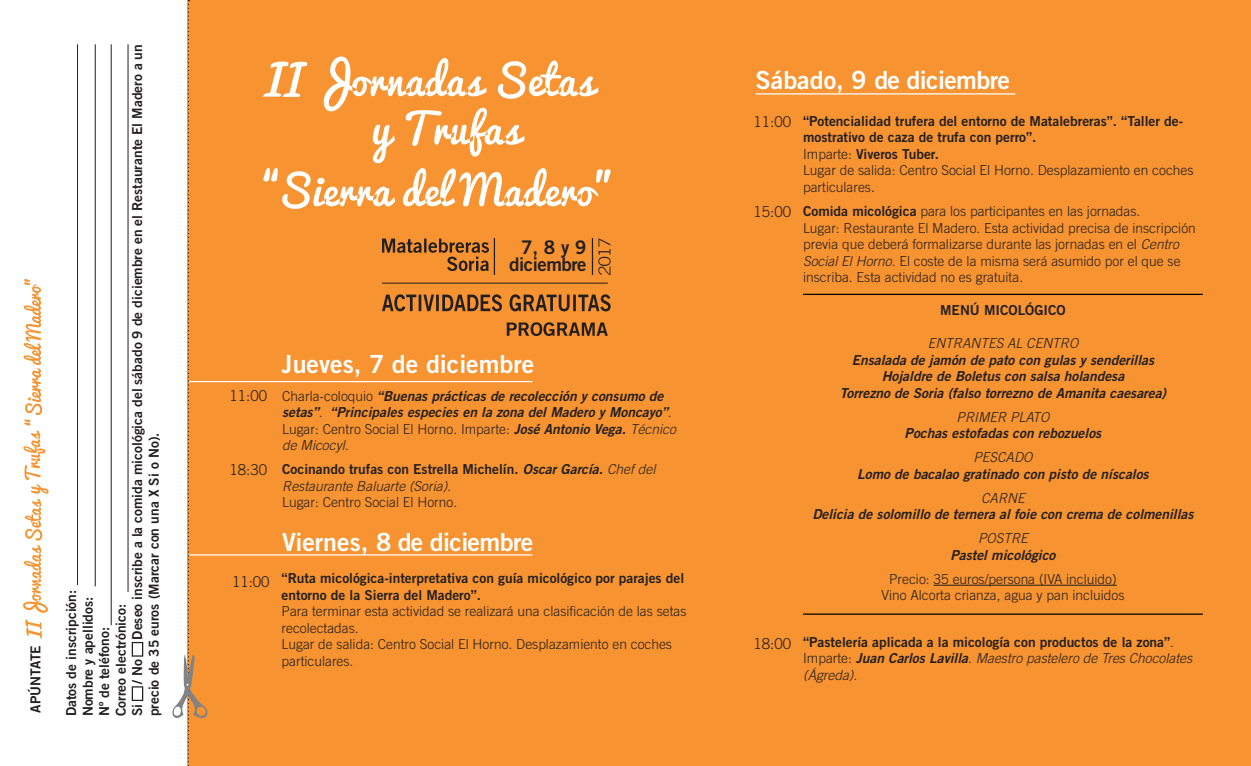
<style>
.page{position:relative;width:1251px;height:766px;background:#fff}
.page>*{position:absolute;margin:0;border:0;box-sizing:border-box;transform-origin:0 0}
.t1{font:25px "Trade Gothic Bold Two";letter-spacing:-.025em;color:#fff}
.t2{font:25px "Trade Gothic Bold Two";color:#fff}
.t3{font:18.75px "Trade Gothic Bold Two";letter-spacing:-.025em;color:#231f20}
.t4{font:300 15px "Trade Gothic";color:#231f20}
.t5{font:13.75px/16.5px "Trade Gothic Bold Two";color:#231f20}
.t6{font:300 13.75px/16.5px "Trade Gothic";color:#231f20}
.t7{font:italic 13.75px/16.5px "Trade Gothic Bold Two";color:#231f20}
.t8{font:italic 300 13.75px "Trade Gothic";color:#231f20}
.s1{font-family:"Trade Gothic";font-weight:300;font-style:normal}
.s2{font-family:"Trade Gothic";font-weight:300}
.s3{font-style:italic}
.s4{font-family:"Trade Gothic";font-weight:300;font-style:italic}
.s5{font-family:"Trade Gothic Bold Two";font-weight:400}
</style>
<div class="page">
<div style="left:188px;top:0;width:1063px;height:765px;background:#f79330"></div>
<svg style="left:598px;top:238px;width:13px;height:37px"></svg>
<hr style="left:592px;top:238px;width:1px;height:37px;background:#231f20">
<svg style="left:382px;top:238px;width:107px;height:33px"></svg>
<hr style="left:494px;top:238px;width:1px;height:37px;background:#231f20">
<hr style="left:189px;top:381px;width:343px;height:1px;background:#fff">
<svg style="left:507px;top:322px;width:101px;height:14px"></svg>
<svg style="left:382px;top:294px;width:229px;height:17px"></svg>
<hr style="left:382px;top:283px;width:226px;height:1px;background:#231f20">
<hr style="left:189px;top:554px;width:343px;height:1px;background:#fff">
<hr style="left:756px;top:93px;width:259px;height:1px;background:#fff">
<hr style="left:933px;top:584px;width:184px;height:1px;background:#231f20">
<svg style="left:23px;top:279px;width:26px;height:214px"></svg>
<div style="left:132px;top:686px;width:11px;height:14px;border:1px solid #231f20"></div>
<div style="left:132px;top:641px;width:11px;height:15px;border:1px solid #231f20"></div>
<hr style="left:77px;top:44px;width:1px;height:541px;background:#231f20">
<hr style="left:95px;top:44px;width:1px;height:542px;background:#231f20">
<hr style="left:111px;top:44px;width:1px;height:581px;background:#231f20">
<hr style="left:128px;top:44px;width:1px;height:547px;background:#231f20">
<svg style="left:172px;top:0;width:36px;height:766px"></svg>
<svg style="left:23px;top:499px;width:25px;height:140px"></svg>
<svg style="left:262px;top:56px;width:349px;height:153px"></svg>
<hr style="left:803px;top:294px;width:400px;height:1px;background:#000">
<hr style="left:803px;top:613px;width:400px;height:1px;background:#000">
<p class="t5" style="left:27px;top:712px;width:69px;rotate:-90deg">APÚNTATE</p>
<p class="t5" style="left:129px;top:716px;width:673px;text-indent:77px;rotate:-90deg">Deseo inscribe a la comida micológica del sábado 9 de diciembre en el Restaurante El Madero a un precio de 35 euros (Marcar con una X Si o No).</p>
<p class="t5" style="left:63px;top:716px;width:128px;rotate:-90deg">Datos de inscripción:</p>
<p class="t5" style="left:79px;top:716px;width:121px;rotate:-90deg">Nombre y apellidos:</p>
<p class="t5" style="left:112px;top:716px;width:114px;rotate:-90deg">Correo electrónico:</p>
<p class="t5" style="left:96px;top:716px;width:91px;rotate:-90deg">Nº de teléfono:</p>
<p class="t5" style="left:129px;top:684px;width:26px;rotate:-90deg">/ No</p>
<p class="t5" style="left:129px;top:716px;width:14px;rotate:-90deg">Si</p>
<p class="t3" style="left:521px;top:235px;width:67px">7, 8 y 9</p>
<p class="t3" style="left:509px;top:253px;width:79px">diciembre</p>
<p class="t4" style="left:229px;top:387px;width:39px">11:00</p>
<p class="t4" style="left:229px;top:460px;width:39px">18:30</p>
<p class="t4" style="left:232px;top:572px;width:39px">11:00</p>
<p class="t2" style="left:282px;top:348px;width:254px">Jueves, 7 de diciembre</p>
<p class="t7" style="left:282px;top:387px;width:395px"><span class="s1">Charla-coloquio</span> “Buenas prácticas de recolección y consumo de setas”<span class="s1">.</span> “Principales especies en la zona del Madero y Moncayo”<span class="s1">.<br>Lugar: Centro Social El Horno. Imparte:</span> José Antonio Vega. <span class="s2">Técnico de Micocyl.</span></p>
<p class="t5" style="left:282px;top:460px;width:375px">Cocinando trufas con Estrella Michelín. <span class="s3">Oscar García.</span> <span class="s4">Chef del<br>Restaurante Baluarte (Soria).</span></p>
<p class="t6" style="left:282px;top:494px;width:176px">Lugar: Centro Social El Horno.</p>
<p class="t1" style="left:282px;top:526px;width:253px">Viernes, 8 de diciembre</p>
<p class="t5" style="left:282px;top:569px;width:404px">“Ruta micológica-interpretativa con guía micológico por parajes del entorno de la Sierra del Madero”.</p>
<p class="t6" style="left:282px;top:603px;width:406px">Para terminar esta actividad se realizará una clasificación de las setas recolectadas.</p>
<p class="t6" style="left:282px;top:636px;width:392px">Lugar de salida: Centro Social El Horno. Desplazamiento en coches particulares.</p>
<p class="t1" style="left:756px;top:64px;width:256px">Sábado, 9 de diciembre</p>
<p class="t4" style="left:753px;top:112px;width:39px">11:00</p>
<p class="t4" style="left:753px;top:202px;width:39px">15:00</p>
<p class="t4" style="left:753px;top:634px;width:39px">18:00</p>
<p class="t5" style="left:803px;top:112px;width:382px">“Potencialidad trufera del entorno de Matalebreras”. “Taller de&shy;mostrativo de caza de trufa con perro”.</p>
<p class="t5" style="left:803px;top:145px;width:137px"><span class="s2">Imparte:</span> Viveros Tuber.</p>
<p class="t6" style="left:803px;top:162px;width:392px">Lugar de salida: Centro Social El Horno. Desplazamiento en coches particulares.</p>
<p class="t6" style="left:803px;top:203px;width:339px"><span class="s5">Comida micológica</span> para los participantes en las jornadas.</p>
<p class="t6" style="left:803px;top:219px;width:394px">Lugar: Restaurante El Madero. Esta actividad precisa de inscripción previa que deberá formalizarse durante las jornadas en el <span class="s3">Centro Social El Horno</span>. El coste de la misma será asumido por el que se inscriba. Esta actividad no es gratuita.</p>
<p class="t5" style="left:940px;top:301px;width:127px">MENÚ MICOLÓGICO</p>
<p class="t8" style="left:928px;top:335px;width:152px">ENTRANTES AL CENTRO</p>
<p class="t7" style="left:852px;top:351px;width:304px">Ensalada de jamón de pato con gulas y senderillas</p>
<p class="t7" style="left:882px;top:367px;width:244px">Hojaldre de Boletus con salsa holandesa</p>
<p class="t7" style="left:840px;top:384px;width:328px">Torrezno de Soria (falso torrezno de Amanita caesarea)</p>
<p class="t8" style="left:956px;top:408px;width:94px">PRIMER PLATO</p>
<p class="t7" style="left:904px;top:424px;width:198px">Pochas estofadas con rebozuelos</p>
<p class="t8" style="left:973px;top:449px;width:60px">PESCADO</p>
<p class="t7" style="left:857px;top:465px;width:293px">Lomo de bacalao gratinado con pisto de níscalos</p>
<p class="t8" style="left:981px;top:489px;width:45px">CARNE</p>
<p class="t7" style="left:812px;top:505px;width:383px">Delicia de solomillo de ternera al foie con crema de colmenillas</p>
<p class="t8" style="left:978px;top:530px;width:51px">POSTRE</p>
<p class="t7" style="left:950px;top:546px;width:107px">Pastel micológico</p>
<p class="t6" style="left:889px;top:570px;width:229px">Precio: 35 euros/persona (IVA incluido)</p>
<p class="t6" style="left:881px;top:587px;width:244px">Vino Alcorta crianza, agua y pan incluidos</p>
<p class="t5" style="left:803px;top:633px;width:391px">“Pastelería aplicada a la micología con productos de la zona”<span class="s2">.<br>Imparte:</span> <span class="s3">Juan Carlos Lavilla</span><span class="s2">.</span> <span class="s4">Maestro pastelero de Tres Chocolates (Ágreda).</span></p>
</div>
